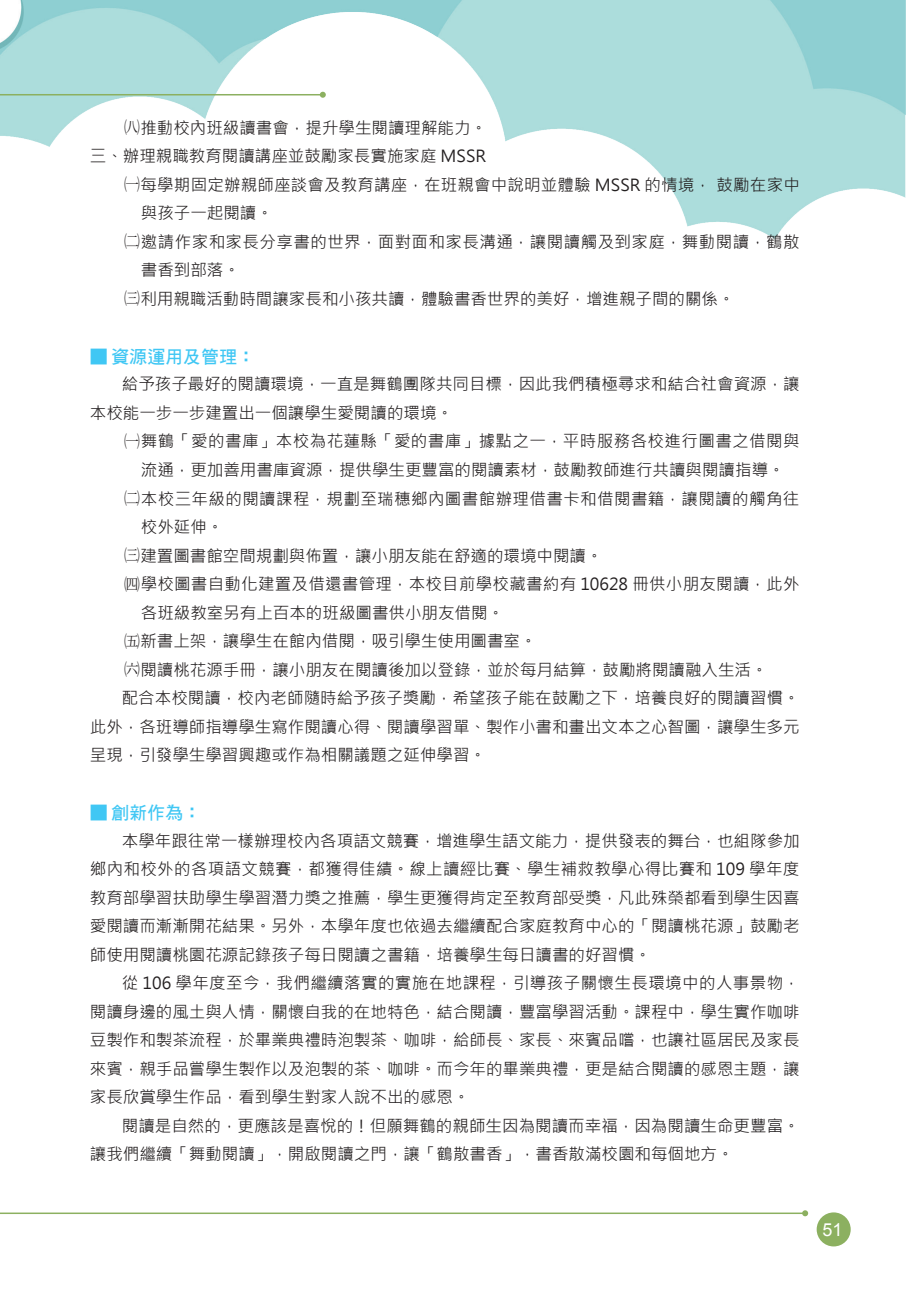
<style>
.page{position:relative;width:906px;height:1289px;background:#fff}
.page>*{position:absolute;margin:0;border:0;box-sizing:border-box;transform-origin:0 0}
.t1{font:18px "DF Hei Bd HK BF";color:#40c7f4}
.t2{font:18px "Arial";color:#fff}
.t3{font:16.5px/28.5px "Microsoft Jheng Hei";color:#231f20}
.t4{font:16.5px "Microsoft Jheng Hei";letter-spacing:.025em;color:#231f20}
.s1{font-family:"MS Mincho"}
.s2{font-family:"DF Hei Bd HKP BF"}
</style>
<div class="page">
<img style="left:0;top:0;width:906px;height:239px">
<div style="left:816px;top:1212px;width:34px;height:34px;background:#8cb060;border-radius:50%"></div>
<hr style="left:0;top:94px;width:323px;height:1px;background:#8cb060">
<svg style="left:320px;top:92px;width:6px;height:6px"></svg>
<hr style="left:0;top:1212px;width:805px;height:1px;background:#8cb060">
<svg style="left:802px;top:1210px;width:6px;height:6px"></svg>
<p class="t3" style="left:124px;top:113px;width:365px"><span class="s1">㈧</span>推動校內班級讀書會，提升學生閱讀理解能力。</p>
<p class="t3" style="left:90px;top:142px;width:398px">三、辦理親職教育閱讀講座並鼓勵家長實施家庭 MSSR</p>
<p class="t3" style="left:124px;top:170px;width:677px"><span class="s1">㈠</span>每學期固定辦親師座談會及教育講座，在班親會中說明並體驗 MSSR 的情境， 鼓勵在家中</p>
<p class="t3" style="left:141px;top:199px;width:134px">與孩子一起閱讀。</p>
<p class="t4" style="left:124px;top:231px;width:677px"><span class="s1">㈡</span>邀請作家和家長分享書的世界，面對面和家長溝通，讓閱讀觸及到家庭，舞動閱讀，鶴散</p>
<p class="t3" style="left:141px;top:256px;width:100px">書香到部落。</p>
<p class="t3" style="left:124px;top:284px;width:612px"><span class="s1">㈢</span>利用親職活動時間讓家長和小孩共讀，體驗書香世界的美好，增進親子間的關係。</p>
<p class="t1" style="left:90px;top:347px;width:167px"><span class="s2">■</span> 資源運用及管理：</p>
<p class="t3" style="left:90px;top:370px;width:711px;text-indent:32px">給予孩子最好的閱讀環境，一直是舞鶴團隊共同目標，因此我們積極尋求和結合社會資源，讓本校能一步一步建置出一個讓學生愛閱讀的環境。</p>
<p class="t4" style="left:124px;top:431px;width:677px"><span class="s1">㈠</span>舞鶴「愛的書庫」本校為花蓮縣「愛的書庫」據點之一，平時服務各校進行圖書之借閱與</p>
<p class="t3" style="left:141px;top:455px;width:645px">流通，更加善用書庫資源，提供學生更豐富的閱讀素材，鼓勵教師進行共讀與閱讀指導。</p>
<p class="t4" style="left:124px;top:488px;width:677px"><span class="s1">㈡</span>本校三年級的閱讀課程，規劃至瑞穗鄉內圖書館辦理借書卡和借閱書籍，讓閱讀的觸角往</p>
<p class="t3" style="left:141px;top:512px;width:84px">校外延伸。</p>
<p class="t3" style="left:124px;top:541px;width:480px"><span class="s1">㈢</span>建置圖書館空間規劃與佈置，讓小朋友能在舒適的環境中閱讀。</p>
<p class="t3" style="left:124px;top:569px;width:677px"><span class="s1">㈣</span>學校圖書自動化建置及借還書管理，本校目前學校藏書約有 10628 冊供小朋友閱讀，此外</p>
<p class="t3" style="left:141px;top:598px;width:365px">各班級教室另有上百本的班級圖書供小朋友借閱。</p>
<p class="t3" style="left:124px;top:626px;width:414px"><span class="s1">㈤</span>新書上架，讓學生在館內借閱，吸引學生使用圖書室。</p>
<p class="t3" style="left:124px;top:655px;width:645px"><span class="s1">㈥</span>閱讀桃花源手冊，讓小朋友在閱讀後加以登錄，並於每月結算，鼓勵將閱讀融入生活。</p>
<p class="t3" style="left:122px;top:683px;width:679px">配合本校閱讀，校內老師隨時給予孩子獎勵，希望孩子能在鼓勵之下，培養良好的閱讀習慣。</p>
<p class="t3" style="left:90px;top:712px;width:711px">此外，各班導師指導學生寫作閱讀心得、閱讀學習單、製作小書和畫出文本之心智圖，讓學生多元</p>
<p class="t3" style="left:90px;top:740px;width:397px">呈現，引發學生學習興趣或作為相關議題之延伸學習。</p>
<p class="t1" style="left:90px;top:803px;width:113px"><span class="s2">■</span> 創新作為：</p>
<p class="t3" style="left:90px;top:826px;width:711px;text-align:justify;text-indent:32px">本學年跟往常一樣辦理校內各項語文競賽，增進學生語文能力，提供發表的舞台，也組隊參加鄉內和校外的各項語文競賽，都獲得佳績。線上讀經比賽、學生補救教學心得比賽和 109 學年度教育部學習扶助學生學習潛力獎之推薦，學生更獲得肯定至教育部受獎，凡此殊榮都看到學生因喜愛閱讀而漸漸開花結果。另外，本學年度也依過去繼續配合家庭教育中心的「閱讀桃花源」鼓勵老師使用閱讀桃園花源記錄孩子每日閱讀之書籍，培養學生每日讀書的好習慣。</p>
<p class="t3" style="left:90px;top:968px;width:711px;text-align:justify;text-indent:32px">從 106 學年度至今，我們繼續落實的實施在地課程，引導孩子關懷生長環境中的人事景物，閱讀身邊的風土與人情，關懷自我的在地特色，結合閱讀，豐富學習活動。課程中，學生實作咖啡豆製作和製茶流程，於畢業典禮時泡製茶、咖啡，給師長、家長、來賓品嚐，也讓社區居民及家長來賓，親手品嘗學生製作以及泡製的茶、咖啡。而今年的畢業典禮，更是結合閱讀的感恩主題，讓家長欣賞學生作品，看到學生對家人說不出的感恩。</p>
<p class="t3" style="left:90px;top:1111px;width:711px;text-indent:32px">閱讀是自然的，更應該是喜悅的！但願舞鶴的親師生因為閱讀而幸福，因為閱讀生命更豐富。讓我們繼續「舞動閱讀」，開啟閱讀之門，讓「鶴散書香」，書香散滿校園和每個地方。</p>
<p class="t2" style="left:822px;top:1217px;width:22px">51</p>
</div>
